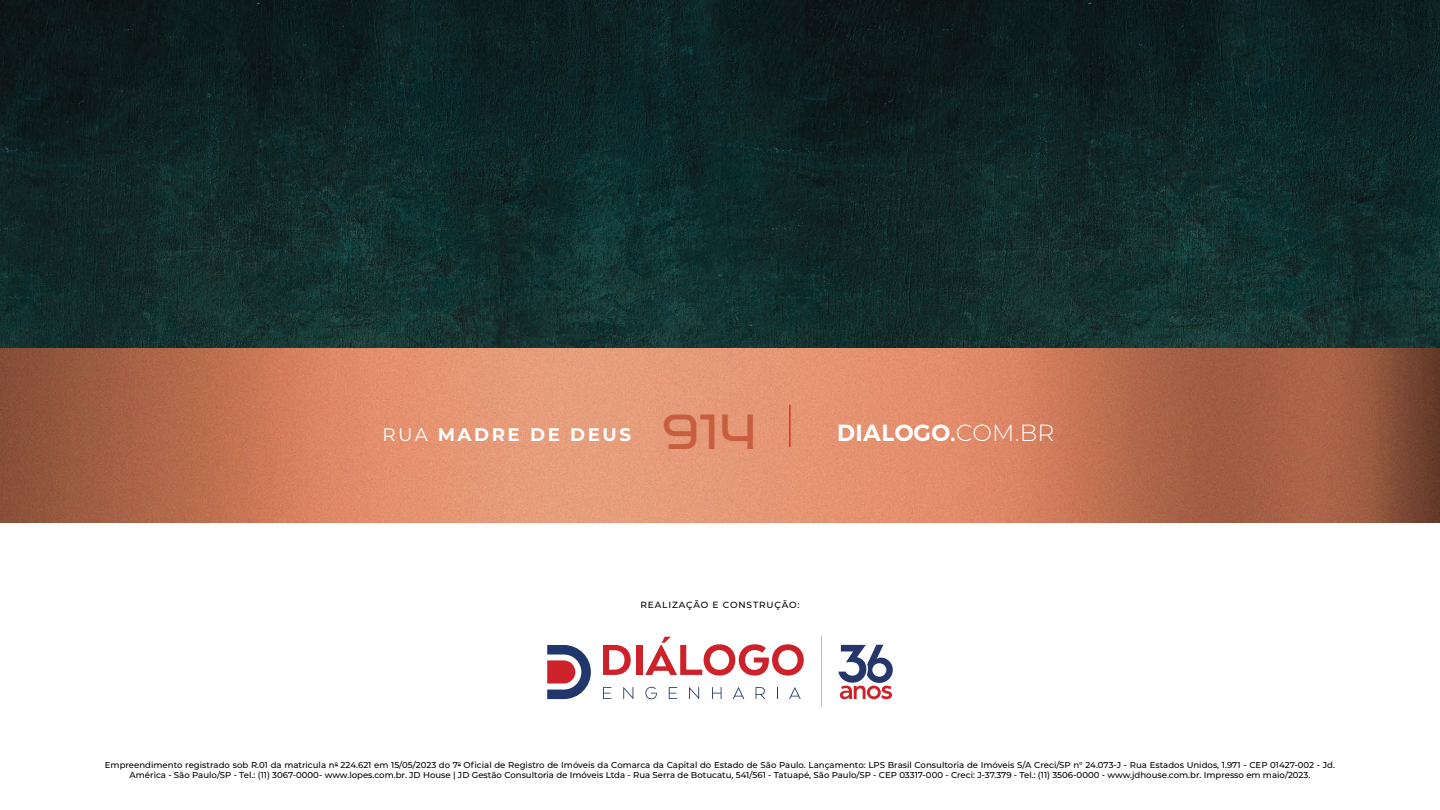
<style>
.page{position:relative;width:1440px;height:810px;background:#fff}
.page>*{position:absolute;margin:0;border:0;box-sizing:border-box;transform-origin:0 0}
.t1{font:49.28px "Extrend Futura";color:#c75e3f}
.t2{font:600 23.33px "Montserrat";letter-spacing:.02em;color:#fff}
.t3{font:700 18.23px "Montserrat";letter-spacing:.14em;color:#fff}
.t4{font:500 9px "Montserrat";letter-spacing:.1em;color:#000}
.t5{font:500 8.55px/10.3px "Montserrat";color:#000;text-align:center}
.s1{font-weight:400}
.s2{font-weight:300}
</style>
<div class="page">
<img style="left:0;top:0;width:1440px;height:349px">
<img style="left:0;top:349px;width:1440px;height:174px">
<hr style="left:789px;top:405px;width:1px;height:42px;background:#cd202a">
<svg style="left:603px;top:645px;width:28px;height:30px"></svg>
<div style="left:636px;top:645px;width:6px;height:30px;background:#cd2229"></div>
<svg style="left:645px;top:637px;width:159px;height:39px"></svg>
<svg style="left:603px;top:687px;width:8px;height:12px"></svg>
<svg style="left:623px;top:687px;width:10px;height:12px"></svg>
<svg style="left:645px;top:687px;width:12px;height:12px"></svg>
<svg style="left:669px;top:687px;width:8px;height:12px"></svg>
<svg style="left:689px;top:687px;width:10px;height:12px"></svg>
<svg style="left:712px;top:687px;width:10px;height:12px"></svg>
<svg style="left:733px;top:687px;width:11px;height:12px"></svg>
<svg style="left:756px;top:687px;width:9px;height:12px"></svg>
<svg style="left:777px;top:687px;width:1px;height:12px"></svg>
<svg style="left:789px;top:687px;width:12px;height:12px"></svg>
<svg style="left:547px;top:645px;width:44px;height:54px"></svg>
<hr style="left:821px;top:637px;width:1px;height:70px;background:#bdbdbc">
<svg style="left:838px;top:645px;width:55px;height:54px"></svg>
<h3 class="t3" style="left:382px;top:421px;width:250px"><span class="s1">RUA</span> MADRE DE DEUS</h3>
<h1 class="t1" style="left:661px;top:400px;width:97px">914</h1>
<h2 class="t2" style="left:837px;top:418px;width:219px">DIALOGO.<span class="s2">COM.BR</span></h2>
<p class="t4" style="left:640px;top:599px;width:161px">REALIZAÇÃO E CONSTRUÇÃO:</p>
<p class="t5" style="left:105px;top:760px;width:1232px">Empreendimento registrado sob R.01 da matricula n<sup>o</sup> 224.621 em 15/05/2023 do 7<sup>o</sup> Oficial de Registro de Imóveis da Comarca da Capital do Estado de São Paulo. Lançamento: LPS Brasil Consultoria de Imóveis S/A Creci/SP n° 24.073-J - Rua Estados Unidos, 1.971 - CEP 01427-002 - Jd.<br>América - São Paulo/SP - Tel.: (11) 3067-0000- www.lopes.com.br. JD House | JD Gestão Consultoria de Imóveis Ltda - Rua Serra de Botucatu, 541/561 - Tatuapé, São Paulo/SP - CEP 03317-000 - Creci: J-37.379 - Tel.: (11) 3506-0000 - www.jdhouse.com.br. Impresso em maio/2023.</p>
</div>
